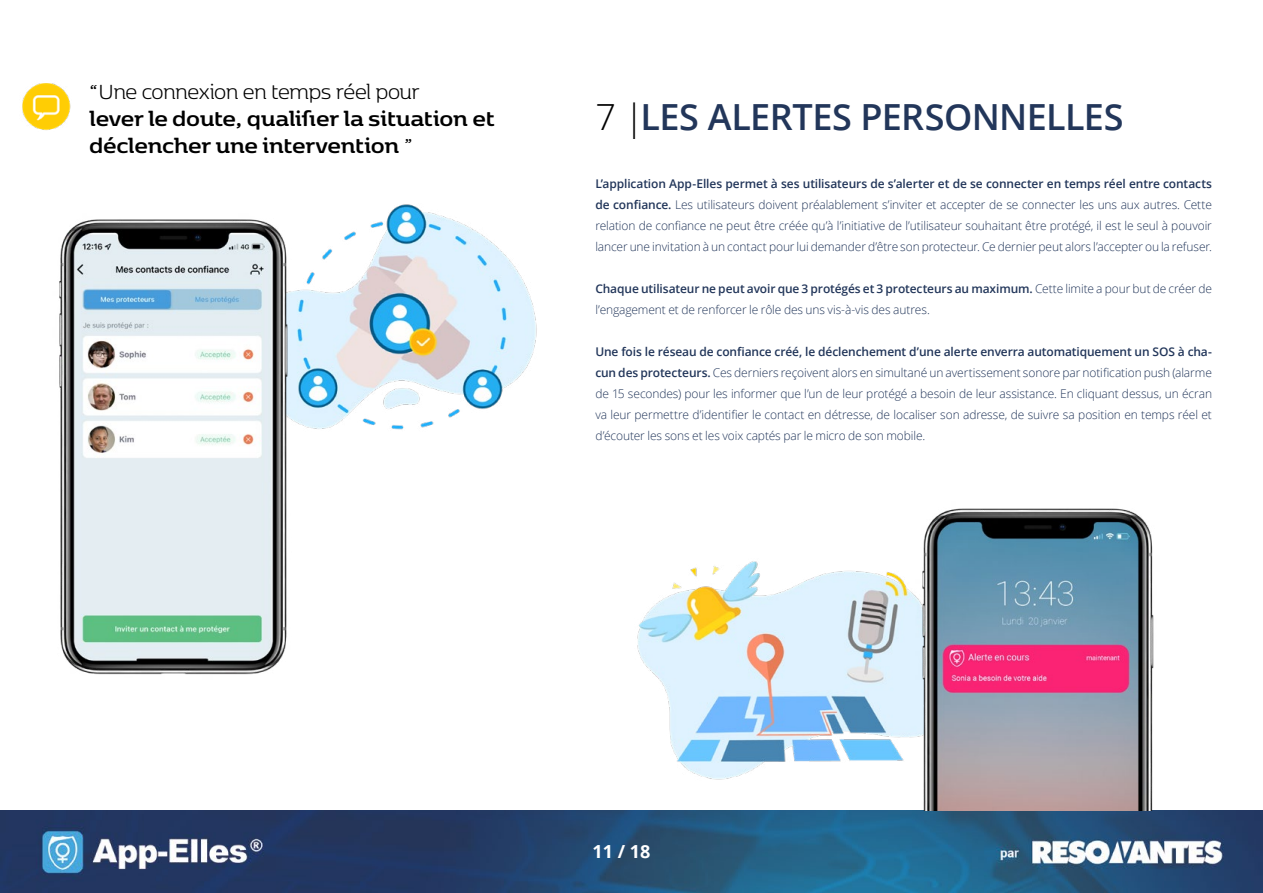
<style>
.page{position:relative;width:1263px;height:893px;background:#fff}
.page>*{position:absolute;margin:0;border:0;box-sizing:border-box;transform-origin:0 0}
.t1{font:600 36px "Open Sans";letter-spacing:-.015em;color:#22365a}
.t2{font:700 24px/27px "Kobenhavn";letter-spacing:-.015em;color:#000}
.t3{font:300 24px "Kobenhavn";letter-spacing:-.02em;color:#000}
.t4{font:700 18px "Open Sans";color:#fff}
.t5{font:300 12px/21px "Open Sans";letter-spacing:-.01em;color:#22365a;text-align:justify}
.s1{font-weight:300}
.s2{font-weight:300;color:#000}
.s3{font-weight:600}
</style>
<div class="page">
<img style="left:0;top:810px;width:1263px;height:83px">
<img style="left:637px;top:561px;width:271px;height:219px">
<img style="left:908px;top:508px;width:246px;height:302px">
<img style="left:300px;top:204px;width:237px;height:226px">
<img style="left:22px;top:83px;width:49px;height:48px">
<img style="left:59px;top:219px;width:241px;height:456px">
<h2 class="t3" style="left:89px;top:76px;width:331px">“Une connexion en temps réel pour</h2>
<h2 class="t2" style="left:89px;top:103px;width:407px">lever le doute, qualifier la situation et déclencher une intervention <span class="s1">”</span></h2>
<h1 class="t1" style="left:595px;top:92px;width:530px"><span class="s2">7 |</span>LES ALERTES PERSONNELLES</h1>
<p class="t5" style="left:595px;top:173px;width:618px"><span class="s3">L’application App-Elles permet à ses utilisateurs de s’alerter et de se connecter en temps réel entre contacts de confiance.</span> Les utilisateurs doivent préalablement s’inviter et accepter de se connecter les uns aux autres. Cette relation de confiance ne peut être créée qu’à l’initiative de l’utilisateur souhaitant être protégé, il est le seul à pouvoir lancer une invitation à un contact pour lui demander d’être son protecteur. Ce dernier peut alors l’accepter ou la refuser.</p>
<p class="t5" style="left:595px;top:278px;width:618px"><span class="s3">Chaque utilisateur ne peut avoir que 3 protégés et 3 protecteurs au maximum.</span> Cette limite a pour but de créer de l’engagement et de renforcer le rôle des uns vis-à-vis des autres.</p>
<p class="t5" style="left:595px;top:341px;width:618px"><span class="s3">Une fois le réseau de confiance créé, le déclenchement d’une alerte enverra automatiquement un SOS à cha&shy;cun des protecteurs.</span> Ces derniers reçoivent alors en simultané un avertissement sonore par notification push (alarme de 15 secondes) pour les informer que l’un de leur protégé a besoin de leur assistance. En cliquant dessus, un écran va leur permettre d’identifier le contact en détresse, de localiser son adresse, de suivre sa position en temps réel et d’écouter les sons et les voix captés par le micro de son mobile.</p>
<h3 class="t4" style="left:593px;top:839px;width:59px">11 / 18</h3>
</div>
